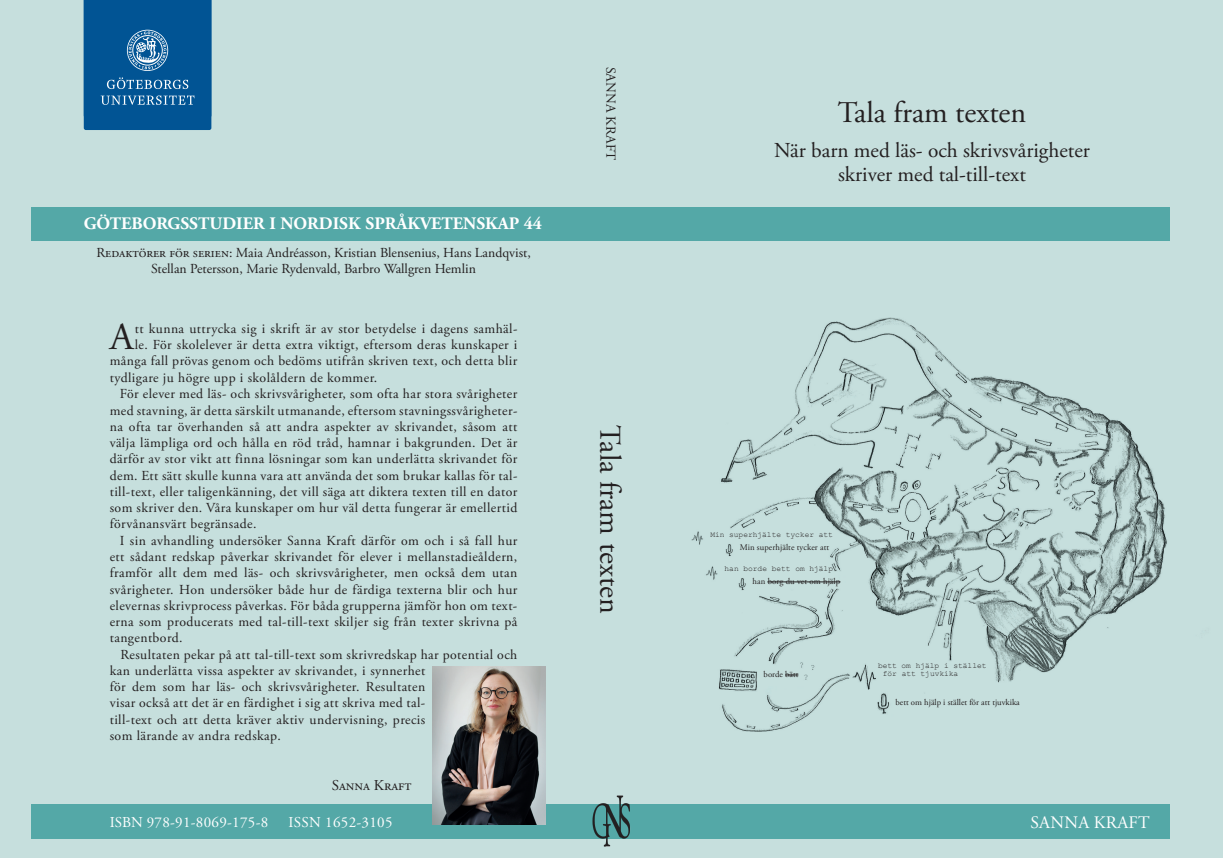
<style>
.page{position:relative;width:1223px;height:858px;background:#fff}
.page>*{position:absolute;margin:0;border:0;box-sizing:border-box;transform-origin:0 0}
.t1{font:38.25px "Adobe Garamond Pro";color:#231f20}
.t2{font:30px "Adobe Garamond Pro";color:#231f20}
.t3{font:21.25px/23.8px "Adobe Garamond Pro";color:#231f20;text-align:center}
.t4{font:700 17.5px "Adobe Garamond Pro";color:#fff}
.t5{font:17.5px "Adobe Garamond Pro";letter-spacing:.015em;color:#fff}
.t6{font:15px "Adobe Garamond Pro";letter-spacing:.02em;color:#fff}
.t7{font:15px "Adobe Garamond Pro";color:#231f20}
.t8{font:13.75px/16.2px "Adobe Garamond Pro";letter-spacing:.03em;color:#231f20;text-align:justify}
.t9{font:13.75px/16.2px "Adobe Garamond Pro";color:#231f20;text-align:center}
.t10{font:8.75px "Adobe Garamond Pro";color:#231f20}
.t11{font:7.88px "Courier New";color:#231f20}
</style>
<div class="page">
<div style="left:0;top:0;width:574px;height:857px;background:#c6dfdd"></div>
<div style="left:31px;top:207px;width:559px;height:33px;background:#54a8a7"></div>
<div style="left:31px;top:804px;width:559px;height:34px;background:#54a8a7"></div>
<svg style="left:84px;top:0;width:127px;height:130px;background:#105e9a"></svg>
<img style="left:432px;top:666px;width:113px;height:158px">
<img style="left:648px;top:0;width:574px;height:857px">
<div style="left:632px;top:207px;width:537px;height:33px;background:#54a8a7"></div>
<div style="left:632px;top:804px;width:537px;height:34px;background:#54a8a7"></div>
<hr style="left:767px;top:581px;width:73px;height:1px;background:#231f20">
<svg style="left:785px;top:674px;width:13px;height:1px"></svg>
<div style="left:574px;top:0;width:74px;height:857px;background:#c6dfdd"></div>
<div style="left:574px;top:207px;width:74px;height:33px;background:#54a8a7"></div>
<div style="left:574px;top:804px;width:74px;height:34px;background:#54a8a7"></div>
<img style="left:592px;top:784px;width:38px;height:73px">
<p class="t4" style="left:84px;top:213px;width:460px">GÖTEBORGSSTUDIER I NORDISK SPRÅKVETENSKAP 44</p>
<p class="t9" style="left:96px;top:245px;width:436px">Redaktörer för serien: Maia Andréasson, Kristian Blensenius, Hans Landqvist,<br>Stellan Petersson, Marie Rydenvald, Barbro Wallgren Hemlin</p>
<h1 class="t1" style="left:110px;top:314px;width:25px">A</h1>
<p class="t8" style="left:135px;top:321px;width:384px">tt kunna uttrycka sig i skrift är av stor betydelse i dagens samhäl-</p>
<p class="t8" style="left:135px;top:337px;width:384px">le. För skolelever är detta extra viktigt, eftersom deras kunskaper i</p>
<p class="t8" style="left:110px;top:353px;width:409px">många fall prövas genom och bedöms utifrån skriven text, och detta blir</p>
<p class="t8" style="left:110px;top:369px;width:269px">tydligare ju högre upp i skolåldern de kommer.</p>
<p class="t8" style="left:110px;top:386px;width:409px;text-indent:10px">För elever med läs- och skrivsvårigheter, som ofta har stora svårigheter med stavning, är detta särskilt utmanande, eftersom stavningssvårigheter&shy;na ofta tar överhanden så att andra aspekter av skrivandet, såsom att välja lämpliga ord och hålla en röd tråd, hamnar i bakgrunden. Det är därför av stor vikt att finna lösningar som kan underlätta skrivandet för dem. Ett sätt skulle kunna vara att använda det som brukar kallas för tal&shy;till-text, eller taligenkänning, det vill säga att diktera texten till en dator som skriver den. Våra kunskaper om hur väl detta fungerar är emellertid förvånansvärt begränsade.</p>
<p class="t8" style="left:110px;top:532px;width:409px;text-indent:10px">I sin avhandling undersöker Sanna Kraft därför om och i så fall hur ett sådant redskap påverkar skrivandet för elever i mellanstadieåldern, framför allt dem med läs- och skrivsvårigheter, men också dem utan svårigheter. Hon undersöker både hur de färdiga texterna blir och hur elevernas skrivprocess påverkas. För båda grupperna jämför hon om text&shy;erna som producerats med tal-till-text skiljer sig från texter skrivna på tangentbord.</p>
<p class="t8" style="left:110px;top:646px;width:409px;text-align:left;text-indent:11px">Resultaten pekar på att tal-till-text som skrivredskap har potential och kan underlätta vissa aspekter av skrivandet, i synnerhet<br>för dem som har läs- och skrivsvårigheter. Resultaten<br>visar också att det är en färdighet i sig att skriva med tal-<br>till-text och att detta kräver aktiv undervisning, precis<br>som lärande av andra redskap.</p>
<p class="t7" style="left:332px;top:775px;width:81px">Sanna Kraft</p>
<p class="t6" style="left:110px;top:813px;width:160px">ISBN 978-91-8069-175-8</p>
<p class="t6" style="left:288px;top:813px;width:105px">ISSN 1652-3105</p>
<p class="t8" style="left:618px;top:66px;width:95px;rotate:90deg">SANNA KRAFT</p>
<h2 class="t2" style="left:628px;top:425px;width:190px;rotate:90deg">Tala fram texten</h2>
<h2 class="t2" style="left:837px;top:94px;width:190px">Tala fram texten</h2>
<h3 class="t3" style="left:774px;top:139px;width:317px">När barn med läs- och skrivsvårigheter skriver med tal-till-text</h3>
<p class="t11" style="left:710px;top:529px;width:124px">Min superhjälte tycker att</p>
<p class="t10" style="left:739px;top:542px;width:91px">Min superhjälte tycker att</p>
<p class="t11" style="left:724px;top:564px;width:110px">han borde bett om hjälp</p>
<p class="t10" style="left:752px;top:575px;width:89px">han borg du vet om hjälp</p>
<p class="t11" style="left:878px;top:660px;width:110px">bett om hjälp i stället</p>
<p class="t10" style="left:895px;top:696px;width:126px">bett om hjälp i stället för att tjuvkika</p>
<p class="t10" style="left:763px;top:668px;width:36px">borde bätt</p>
<p class="t11" style="left:882px;top:668px;width:77px">för att tjuvkika</p>
<p class="t5" style="left:1030px;top:812px;width:121px">SANNA KRAFT</p>
</div>
